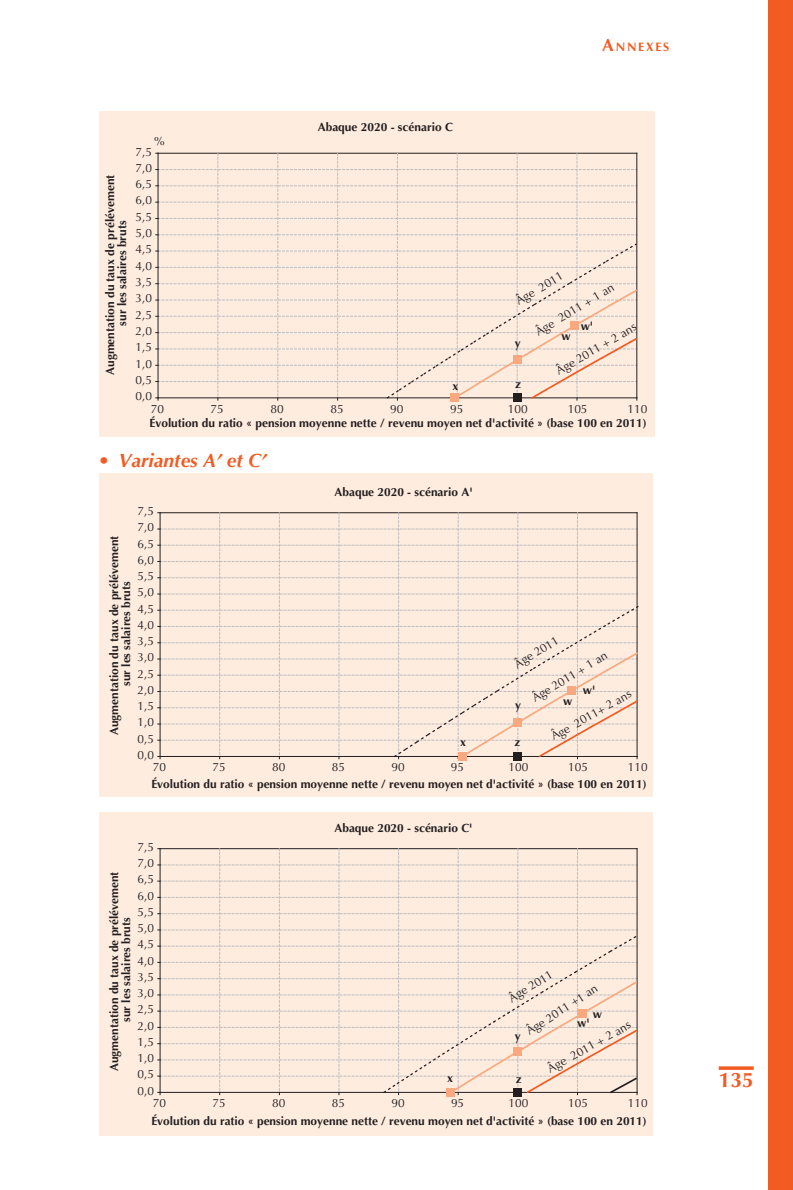
<style>
.page{position:relative;width:793px;height:1190px;background:#fff}
.page>*{position:absolute;margin:0;border:0;box-sizing:border-box;transform-origin:0 0}
.t1{font:700 21px "Optima LT Std";color:#f25b21}
.t2{font:italic 700 19.25px "Optima LT Std";color:#f25b21}
.t3{font:700 12.25px "Optima LT Std";letter-spacing:.145em;color:#f25b21}
.t4{font:700 11.9px/11.9px "Optima LT Std";color:#231f20;text-align:center}
.t5{font:11.9px "Optima LT Std";color:#231f20}
.s1{font-size:17.5px}
</style>
<div class="page">
<svg style="left:719px;top:1066px;width:35px;height:4px"></svg>
<div style="left:768px;top:0;width:25px;height:1190px;background:#f25b21"></div>
<div style="left:99px;top:111px;width:555px;height:325px;background:#feecdf"></div>
<svg style="left:156px;top:153px;width:482px;height:247px"></svg>
<div style="left:451px;top:394px;width:8px;height:8px;background:#f8a97f"></div>
<div style="left:513px;top:356px;width:8px;height:8px;background:#f8a97f"></div>
<div style="left:570px;top:322px;width:8px;height:8px;background:#f8a97f"></div>
<div style="left:513px;top:394px;width:8px;height:8px;background:#231f20"></div>
<div style="left:100px;top:473px;width:553px;height:323px;background:#feecdf"></div>
<div style="left:100px;top:812px;width:553px;height:323px;background:#feecdf"></div>
<svg style="left:158px;top:512px;width:481px;height:247px"></svg>
<div style="left:458px;top:752px;width:8px;height:8px;background:#f8a97f"></div>
<div style="left:514px;top:718px;width:8px;height:8px;background:#f8a97f"></div>
<div style="left:567px;top:686px;width:9px;height:9px;background:#f8a97f"></div>
<div style="left:514px;top:752px;width:8px;height:8px;background:#231f20"></div>
<div style="left:447px;top:1088px;width:8px;height:8px;background:#f8a97f"></div>
<div style="left:514px;top:1088px;width:8px;height:8px;background:#231f20"></div>
<svg style="left:158px;top:848px;width:480px;height:246px"></svg>
<p class="t3" style="left:602px;top:40px;width:69px"><span class="s1">A</span>NNEXES</p>
<p class="t4" style="left:104px;top:375px;width:202px;rotate:-90deg">Augmentation du taux de prélévement sur les salaires bruts</p>
<p class="t5" style="left:154px;top:134px;width:12px">%</p>
<p class="t5" style="left:135px;top:145px;width:18px">7,5</p>
<p class="t5" style="left:135px;top:161px;width:18px">7,0</p>
<p class="t5" style="left:135px;top:177px;width:18px">6,5</p>
<p class="t5" style="left:135px;top:193px;width:18px">6,0</p>
<p class="t5" style="left:135px;top:210px;width:18px">5,5</p>
<p class="t5" style="left:135px;top:226px;width:18px">5,0</p>
<p class="t5" style="left:135px;top:242px;width:18px">4,5</p>
<p class="t5" style="left:135px;top:259px;width:18px">4,0</p>
<p class="t5" style="left:135px;top:275px;width:18px">3,5</p>
<p class="t5" style="left:135px;top:291px;width:18px">3,0</p>
<p class="t5" style="left:135px;top:308px;width:18px">2,5</p>
<p class="t5" style="left:135px;top:324px;width:18px">2,0</p>
<p class="t5" style="left:135px;top:340px;width:18px">1,5</p>
<p class="t5" style="left:135px;top:357px;width:18px">1,0</p>
<p class="t5" style="left:135px;top:373px;width:18px">0,5</p>
<p class="t5" style="left:135px;top:389px;width:18px">0,0</p>
<p class="t4" style="left:318px;top:121px;width:137px">Abaque 2020 - scénario C</p>
<p class="t4" style="left:452px;top:380px;width:7px">x</p>
<p class="t5" style="left:513px;top:296px;width:55px;rotate:-31deg">Âge 2011</p>
<p class="t5" style="left:533px;top:326px;width:91px;rotate:-31deg">Âge 2011 + 1 an</p>
<p class="t4" style="left:581px;top:320px;width:14px">w'</p>
<p class="t5" style="left:553px;top:365px;width:92px;rotate:-30deg">Âge 2011 + 2 ans</p>
<p class="t4" style="left:561px;top:330px;width:11px">w</p>
<p class="t4" style="left:515px;top:338px;width:7px">y</p>
<p class="t4" style="left:515px;top:378px;width:7px">z</p>
<p class="t5" style="left:151px;top:402px;width:15px">70</p>
<p class="t5" style="left:211px;top:402px;width:15px">75</p>
<p class="t5" style="left:271px;top:402px;width:15px">80</p>
<p class="t5" style="left:330px;top:402px;width:15px">85</p>
<p class="t5" style="left:390px;top:402px;width:15px">90</p>
<p class="t5" style="left:450px;top:402px;width:15px">95</p>
<p class="t5" style="left:508px;top:402px;width:21px">100</p>
<p class="t5" style="left:568px;top:402px;width:21px">105</p>
<p class="t5" style="left:627px;top:402px;width:21px">110</p>
<p class="t4" style="left:149px;top:417px;width:499px">Évolution du ratio « pension moyenne nette / revenu moyen net d'activité » (base 100 en 2011)</p>
<h2 class="t2" style="left:99px;top:449px;width:169px">• Variantes A’ et C’</h2>
<p class="t5" style="left:137px;top:504px;width:18px">7,5</p>
<p class="t5" style="left:137px;top:520px;width:18px">7,0</p>
<p class="t4" style="left:108px;top:735px;width:201px;rotate:-90deg">Augmentation du taux de prélévement sur les salaires bruts</p>
<p class="t5" style="left:137px;top:536px;width:18px">6,5</p>
<p class="t5" style="left:137px;top:553px;width:18px">6,0</p>
<p class="t5" style="left:137px;top:569px;width:18px">5,5</p>
<p class="t5" style="left:137px;top:585px;width:18px">5,0</p>
<p class="t5" style="left:137px;top:601px;width:18px">4,5</p>
<p class="t5" style="left:137px;top:618px;width:18px">4,0</p>
<p class="t5" style="left:137px;top:634px;width:18px">3,5</p>
<p class="t5" style="left:137px;top:650px;width:18px">3,0</p>
<p class="t5" style="left:137px;top:666px;width:18px">2,5</p>
<p class="t5" style="left:137px;top:683px;width:18px">2,0</p>
<p class="t5" style="left:137px;top:699px;width:18px">1,5</p>
<p class="t5" style="left:137px;top:715px;width:18px">1,0</p>
<p class="t5" style="left:137px;top:731px;width:18px">0,5</p>
<p class="t5" style="left:137px;top:748px;width:18px">0,0</p>
<p class="t4" style="left:335px;top:486px;width:140px">Abaque 2020 - scénario A'</p>
<p class="t4" style="left:460px;top:736px;width:7px">x</p>
<p class="t5" style="left:512px;top:659px;width:51px;rotate:-32deg">Âge 2011</p>
<p class="t5" style="left:529px;top:692px;width:87px;rotate:-31deg">Âge 2011 + 1 an</p>
<p class="t4" style="left:583px;top:684px;width:14px">w'</p>
<p class="t5" style="left:548px;top:730px;width:92px;rotate:-29deg">Âge 2011+ 2 ans</p>
<p class="t4" style="left:563px;top:695px;width:11px">w</p>
<p class="t4" style="left:515px;top:699px;width:7px">y</p>
<p class="t4" style="left:514px;top:736px;width:7px">z</p>
<p class="t5" style="left:153px;top:760px;width:15px">70</p>
<p class="t5" style="left:212px;top:760px;width:15px">75</p>
<p class="t5" style="left:272px;top:760px;width:15px">80</p>
<p class="t5" style="left:332px;top:760px;width:15px">85</p>
<p class="t5" style="left:391px;top:760px;width:15px">90</p>
<p class="t5" style="left:451px;top:760px;width:15px">95</p>
<p class="t5" style="left:508px;top:760px;width:21px">100</p>
<p class="t5" style="left:568px;top:760px;width:21px">105</p>
<p class="t5" style="left:628px;top:760px;width:21px">110</p>
<p class="t4" style="left:151px;top:778px;width:497px">Évolution du ratio « pension moyenne nette / revenu moyen net d'activité » (base 100 en 2011)</p>
<p class="t5" style="left:137px;top:840px;width:18px">7,5</p>
<p class="t5" style="left:137px;top:856px;width:18px">7,0</p>
<p class="t4" style="left:108px;top:1071px;width:201px;rotate:-90deg">Augmentation du taux de prélévement sur les salaires bruts</p>
<p class="t5" style="left:137px;top:872px;width:18px">6,5</p>
<p class="t5" style="left:137px;top:889px;width:18px">6,0</p>
<p class="t5" style="left:137px;top:905px;width:18px">5,5</p>
<p class="t5" style="left:137px;top:921px;width:18px">5,0</p>
<p class="t5" style="left:137px;top:937px;width:18px">4,5</p>
<p class="t5" style="left:137px;top:954px;width:18px">4,0</p>
<p class="t5" style="left:137px;top:970px;width:18px">3,5</p>
<p class="t5" style="left:137px;top:986px;width:18px">3,0</p>
<p class="t5" style="left:137px;top:1002px;width:18px">2,5</p>
<p class="t5" style="left:137px;top:1018px;width:18px">2,0</p>
<p class="t5" style="left:137px;top:1035px;width:18px">1,5</p>
<p class="t5" style="left:137px;top:1051px;width:18px">1,0</p>
<p class="t5" style="left:137px;top:1067px;width:18px">0,5</p>
<p class="t5" style="left:137px;top:1083px;width:18px">0,0</p>
<p class="t4" style="left:334px;top:821px;width:140px">Abaque 2020 - scénario C'</p>
<p class="t4" style="left:447px;top:1072px;width:7px">x</p>
<p class="t5" style="left:506px;top:993px;width:51px;rotate:-32deg">Âge 2011</p>
<p class="t5" style="left:524px;top:1026px;width:84px;rotate:-33deg">Âge 2011 +1 an</p>
<p class="t4" style="left:593px;top:1007px;width:11px">w</p>
<p class="t5" style="left:545px;top:1063px;width:95px;rotate:-29deg">Âge 2011 + 2 ans</p>
<p class="t4" style="left:515px;top:1029px;width:7px">y</p>
<p class="t4" style="left:516px;top:1073px;width:7px">z</p>
<p class="t5" style="left:153px;top:1096px;width:15px">70</p>
<p class="t5" style="left:212px;top:1096px;width:15px">75</p>
<p class="t5" style="left:272px;top:1096px;width:15px">80</p>
<p class="t5" style="left:332px;top:1096px;width:15px">85</p>
<p class="t5" style="left:391px;top:1096px;width:15px">90</p>
<p class="t5" style="left:451px;top:1096px;width:15px">95</p>
<p class="t5" style="left:509px;top:1096px;width:21px">100</p>
<p class="t5" style="left:568px;top:1096px;width:21px">105</p>
<p class="t5" style="left:628px;top:1096px;width:21px">110</p>
<p class="t4" style="left:151px;top:1115px;width:497px">Évolution du ratio « pension moyenne nette / revenu moyen net d'activité » (base 100 en 2011)</p>
<h1 class="t1" style="left:719px;top:1068px;width:37px">135</h1>
</div>
